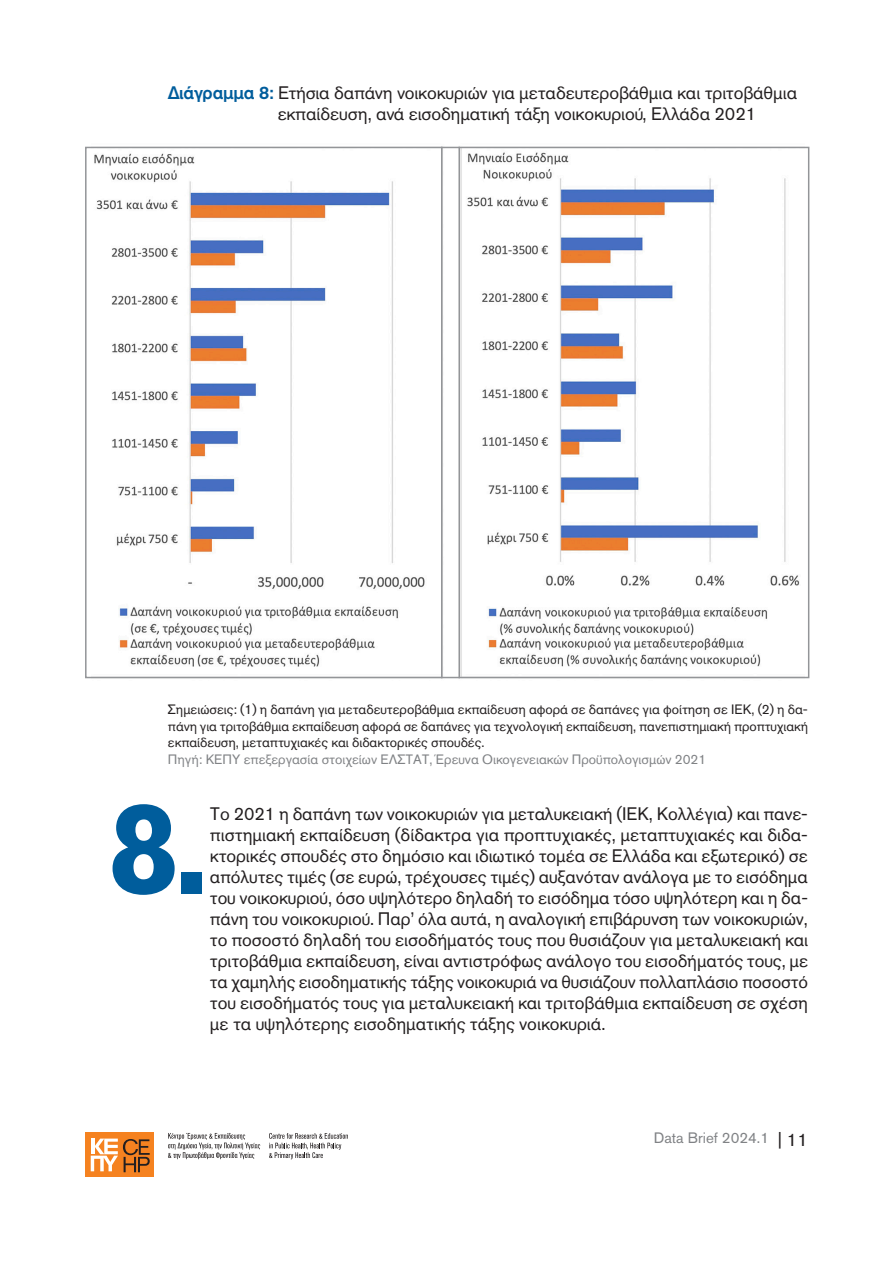
<style>
.page{position:relative;width:893px;height:1263px;background:#fff}
.page>*{position:absolute;margin:0;border:0;box-sizing:border-box;transform-origin:0 0}
.t1{font:700 129.3px "Akzidenz Grotesk GR";color:#005d9c}
.t2{font:18px/21px "Akzidenz Grotesk GR";color:#231f20;text-align:justify}
.t3{font:15px "Akzidenz Grotesk GR";color:#808285}
.t4{font:13.5px/16.5px "Akzidenz Grotesk GR";color:#231f20;text-align:justify}
.t5{font:13.5px "Akzidenz Grotesk GR";color:#808285}
.s1{font-weight:500;color:#005d9c}
.s2{font-size:18px;color:#231f20}
</style>
<div class="page">
<div style="left:85px;top:1133px;width:69px;height:44px;background:#f58220"></div>
<svg style="left:91px;top:1138px;width:59px;height:34px"></svg>
<svg style="left:168px;top:1133px;width:92px;height:26px"></svg>
<svg style="left:269px;top:1133px;width:79px;height:26px"></svg>
<img style="left:92px;top:146px;width:712px;height:533px">
<hr style="left:458px;top:147px;width:2px;height:531px;background:#939598">
<hr style="left:441px;top:147px;width:1px;height:531px;background:#939598">
<p class="t2" style="left:168px;top:82px;width:631px"><span class="s1">Διάγραμμα 8:</span> Ετήσια δαπάνη νοικοκυριών για μεταδευτεροβάθμια και τριτοβάθμια</p>
<p class="t2" style="left:278px;top:103px;width:480px">εκπαίδευση, ανά εισοδηματική τάξη νοικοκυριού, Ελλάδα 2021</p>
<p class="t4" style="left:168px;top:701px;width:642px">Σημειώσεις: (1) η δαπάνη για μεταδευτεροβάθμια εκπαίδευση αφορά σε δαπάνες για φοίτηση σε ΙΕΚ, (2) η δα&shy;πάνη για τριτοβάθμια εκπαίδευση αφορά σε δαπάνες για τεχνολογική εκπαίδευση, πανεπιστημιακή προπτυχιακή εκπαίδευση, μεταπτυχιακές και διδακτορικές σπουδές.</p>
<p class="t5" style="left:168px;top:751px;width:540px">Πηγή: ΚΕΠΥ επεξεργασία στοιχείων ΕΛΣΤΑΤ, Έρευνα Οικογενειακών Προϋπολογισμών 2021</p>
<p class="t2" style="left:210px;top:803px;width:600px">Το 2021 η δαπάνη των νοικοκυριών για μεταλυκειακή (ΙΕΚ, Κολλέγια) και πανε&shy;πιστημιακή εκπαίδευση (δίδακτρα για προπτυχιακές, μεταπτυχιακές και διδα&shy;κτορικές σπουδές στο δημόσιο και ιδιωτικό τομέα σε Ελλάδα και εξωτερικό) σε απόλυτες τιμές (σε ευρώ, τρέχουσες τιμές) αυξανόταν ανάλογα με το εισόδημα του νοικοκυριού, όσο υψηλότερο δηλαδή το εισόδημα τόσο υψηλότερη και η δα&shy;πάνη του νοικοκυριού. Παρ’ όλα αυτά, η αναλογική επιβάρυνση των νοικοκυριών, το ποσοστό δηλαδή του εισοδήματός τους που θυσιάζουν για μεταλυκειακή και τριτοβάθμια εκπαίδευση, είναι αντιστρόφως ανάλογο του εισοδήματός τους, με τα χαμηλής εισοδηματικής τάξης νοικοκυριά να θυσιάζουν πολλαπλάσιο ποσοστό του εισοδήματός τους για μεταλυκειακή και τριτοβάθμια εκπαίδευση σε σχέση με τα υψηλότερης εισοδηματικής τάξης νοικοκυριά.</p>
<p class="t1" style="left:107px;top:773px;width:101px">8.</p>
<p class="t3" style="left:654px;top:1128px;width:156px">Data Brief 2024.1 <span class="s2">| 11</span></p>
</div>
